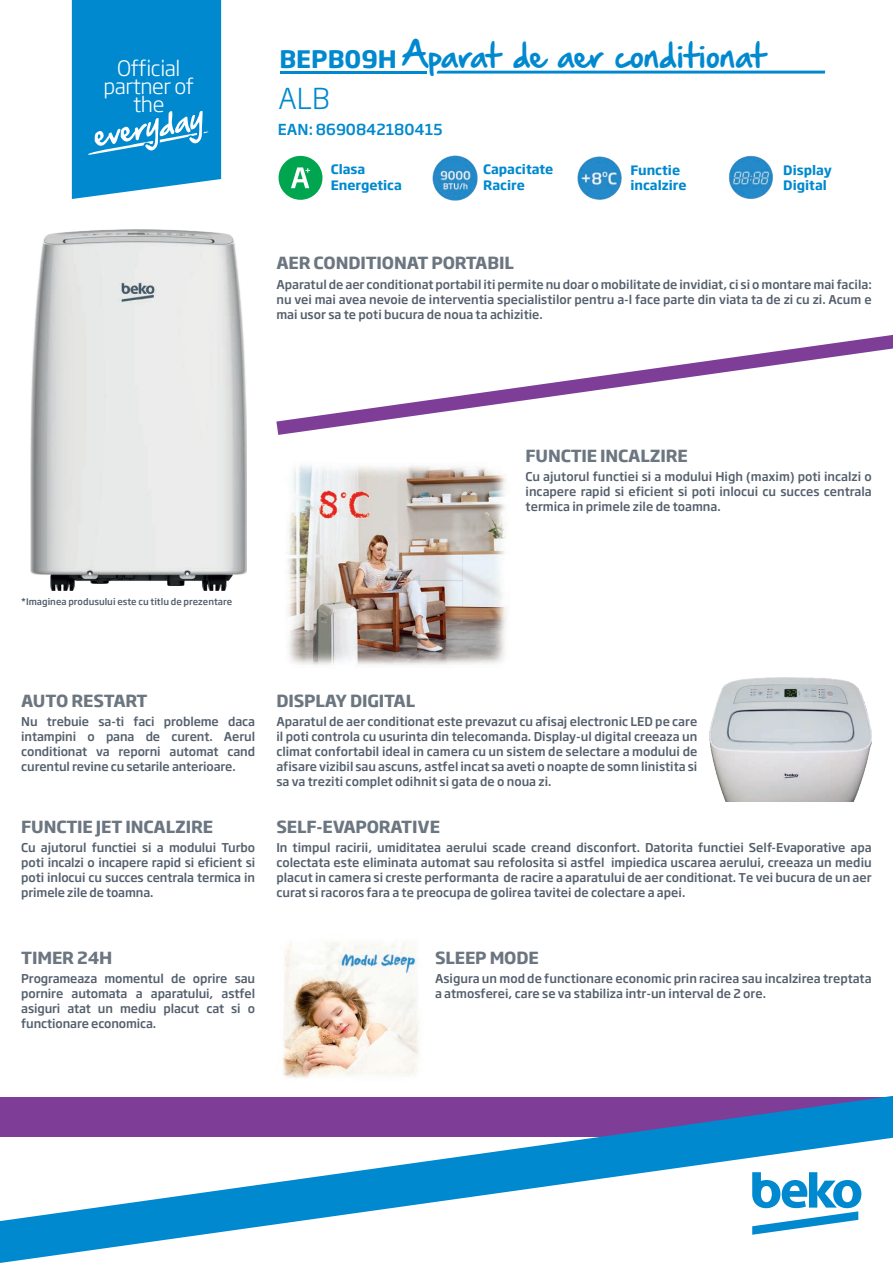
<style>
.page{position:relative;width:893px;height:1263px;background:#fff}
.page>*{position:absolute;margin:0;border:0;box-sizing:border-box;transform-origin:0 0}
.t1{font:40.95px "Hand Of Sean Pro";color:#0089cf}
.t2{font:300 28.5px "Soho Gothic Pro";color:#0089cf}
.t3{font:300 21px/18px "Soho Gothic Pro";letter-spacing:-.02em;color:#fff;text-align:center}
.t4{font:700 16.5px "Soho Gothic Pro";letter-spacing:-.01em;color:#6c7681}
.t5{font:500 15px "Soho Gothic Pro";color:#0089cf}
.t6{font:700 12.75px/15.3px "Soho Gothic Pro";color:#0089cf}
.t7{font:500 12px/15px "Soho Gothic Pro";color:#545f6c;text-align:justify}
.t8{font:500 9px "Soho Gothic Pro";color:#545f6c}
.s1{font-family:"Soho Gothic Pro";font-weight:700;font-size:23.85px}
</style>
<div class="page">
<svg style="left:0;top:1096px;width:893px;height:167px"></svg>
<svg style="left:72px;top:0;width:149px;height:199px;background:#1793d3"></svg>
<hr style="left:280px;top:71px;width:147px;height:2px;background:#0089cf">
<svg style="left:436px;top:71px;width:389px;height:3px"></svg>
<svg style="left:752px;top:1172px;width:109px;height:63px"></svg>
<img style="left:577px;top:156px;width:45px;height:44px">
<img style="left:432px;top:155px;width:46px;height:46px">
<div style="left:279px;top:156px;width:43px;height:44px;background:#00a54f;border-radius:50%"></div>
<svg style="left:291px;top:167px;width:19px;height:21px"></svg>
<img style="left:729px;top:155px;width:44px;height:44px">
<img style="left:287px;top:465px;width:220px;height:200px">
<img style="left:282px;top:942px;width:137px;height:137px">
<img style="left:709px;top:677px;width:163px;height:125px">
<img style="left:31px;top:230px;width:215px;height:360px">
<svg style="left:276px;top:335px;width:617px;height:100px"></svg>
<h3 class="t3" style="left:103px;top:59px;width:92px">Official partner of the</h3>
<h1 class="t1" style="left:279px;top:28px;width:488px"><span class="s1">BEPB09H</span> Aparat de aer conditionat</h1>
<h2 class="t2" style="left:279px;top:81px;width:53px">ALB</h2>
<p class="t5" style="left:278px;top:120px;width:166px">EAN: 8690842180415</p>
<p class="t6" style="left:331px;top:162px;width:73px">Clasa<br>Energetica</p>
<p class="t6" style="left:483px;top:162px;width:72px">Capacitate<br>Racire</p>
<p class="t6" style="left:630px;top:162px;width:58px">Functie incalzire</p>
<p class="t6" style="left:783px;top:162px;width:50px">Display<br>Digital</p>
<h3 class="t4" style="left:276px;top:252px;width:239px">AER CONDITIONAT PORTABIL</h3>
<p class="t7" style="left:276px;top:276px;width:597px">Aparatul de aer conditionat portabil iti permite nu doar o mobilitate de invidiat, ci si o montare mai facila: nu vei mai avea nevoie de interventia specialistilor pentru a-l face parte din viata ta de zi cu zi. Acum e mai usor sa te poti bucura de noua ta achizitie.</p>
<p class="t8" style="left:21px;top:595px;width:213px">*Imaginea produsului este cu titlu de prezentare</p>
<h3 class="t4" style="left:526px;top:445px;width:164px">FUNCTIE INCALZIRE</h3>
<p class="t7" style="left:526px;top:469px;width:348px">Cu ajutorul functiei si a modului High (maxim) poti incalzi o incapere rapid si eficient si poti inlocui cu succes centrala termica in primele zile de toamna.</p>
<h3 class="t4" style="left:21px;top:690px;width:128px">AUTO RESTART</h3>
<p class="t7" style="left:21px;top:714px;width:235px">Nu trebuie sa-ti faci probleme daca intampini o pana de curent. Aerul conditionat va reporni automat cand curentul revine cu setarile anterioare.</p>
<h3 class="t4" style="left:21px;top:816px;width:193px">FUNCTIE JET INCALZIRE</h3>
<p class="t7" style="left:21px;top:840px;width:235px">Cu ajutorul functiei si a modului Turbo poti incalzi o incapere rapid si eficient si poti inlocui cu succes centrala termica in primele zile de toamna.</p>
<h3 class="t4" style="left:21px;top:947px;width:93px">TIMER 24H</h3>
<p class="t7" style="left:21px;top:971px;width:235px">Programeaza momentul de oprire sau pornire automata a aparatului, astfel asiguri atat un mediu placut cat si o functionare economica.</p>
<h3 class="t4" style="left:276px;top:690px;width:140px">DISPLAY DIGITAL</h3>
<p class="t7" style="left:276px;top:714px;width:422px">Aparatul de aer conditionat este prevazut cu afisaj electronic LED pe care il poti controla cu usurinta din telecomanda. Display-ul digital creeaza un climat confortabil ideal in camera cu un sistem de selectare a modului de afisare vizibil sau ascuns, astfel incat sa aveti o noapte de somn linistita si sa va treziti complet odihnit si gata de o noua zi.</p>
<h3 class="t4" style="left:276px;top:816px;width:165px">SELF-EVAPORATIVE</h3>
<p class="t7" style="left:276px;top:840px;width:597px">In timpul racirii, umiditatea aerului scade creand disconfort. Datorita functiei Self-Evaporative apa colectata este eliminata automat sau refolosita si astfel impiedica uscarea aerului, creeaza un mediu placut in camera si creste performanta de racire a aparatului de aer conditionat. Te vei bucura de un aer curat si racoros fara a te preocupa de golirea tavitei de colectare a apei.</p>
<h3 class="t4" style="left:435px;top:947px;width:105px">SLEEP MODE</h3>
<p class="t7" style="left:435px;top:971px;width:438px">Asigura un mod de functionare economic prin racirea sau incalzirea treptata a atmosferei, care se va stabiliza intr-un interval de 2 ore.</p>
</div>
